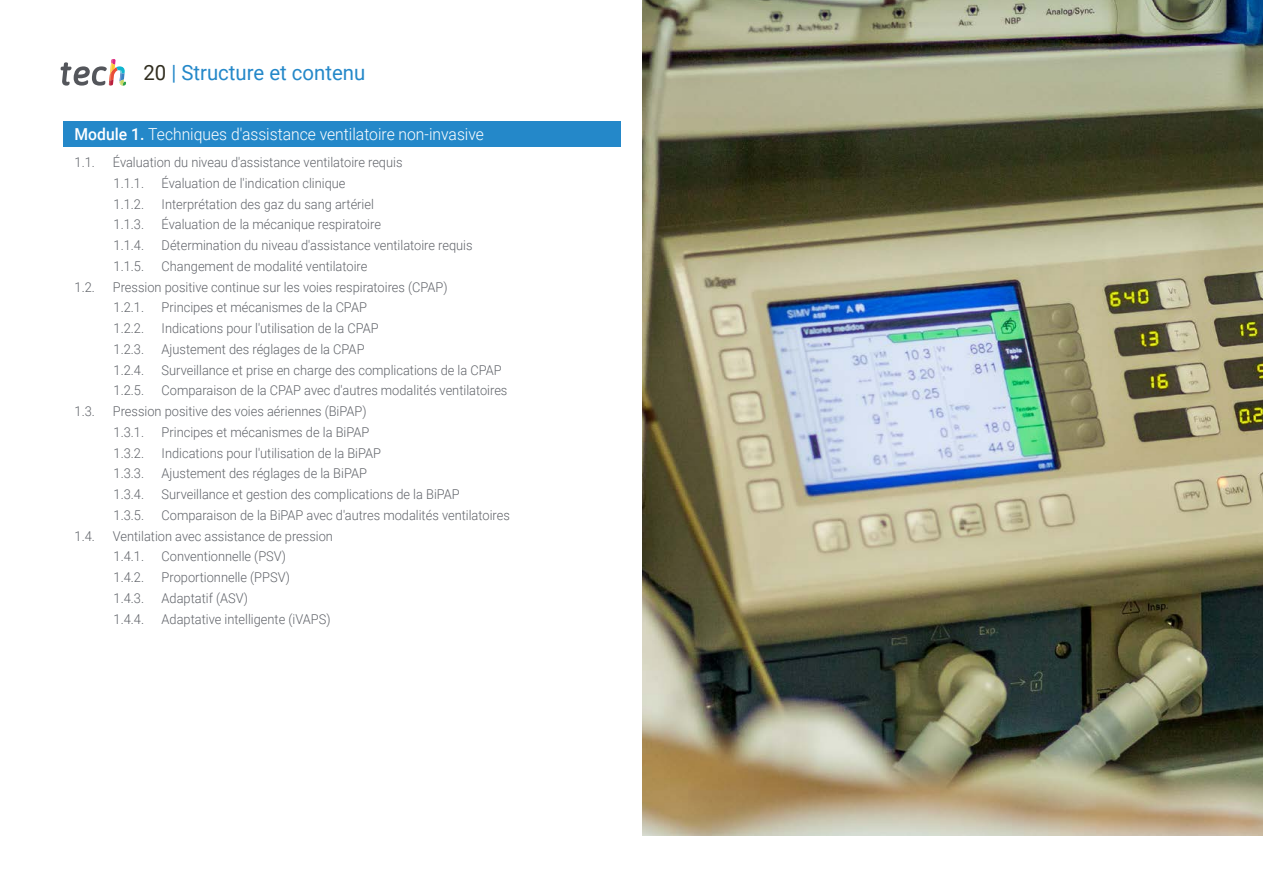
<style>
.page{position:relative;width:1263px;height:893px;background:#fff}
.page>*{position:absolute;margin:0;border:0;box-sizing:border-box;transform-origin:0 0}
.t1{font:21px "Roboto";color:#2488c9}
.t2{font:300 16.5px "Roboto";color:#fff;scale:.95 1}
.t3{font:300 13.5px/20.7px "Roboto";color:#61646a;scale:.95 1}
.s1{color:#312e20}
.s2{font-weight:500}
</style>
<div class="page">
<div style="left:64px;top:121px;width:557px;height:25px;background:#2488c9"></div>
<svg style="left:61px;top:59px;width:65px;height:27px"></svg>
<img style="left:642px;top:0;width:621px;height:836px">
<h1 class="t1" style="left:144px;top:57px;width:223px"><span class="s1">20</span> | Structure et contenu</h1>
<p class="t2" style="left:75px;top:123px;width:432px"><span class="s2">Module 1.</span> Techniques d'assistance ventilatoire non-invasive</p>
<p class="t3" style="left:75px;top:151px;width:23px">1.1.</p>
<p class="t3" style="left:113px;top:151px;width:306px">Évaluation du niveau d'assistance ventilatoire requis<br>1.1.1.</p>
<p class="t3" style="left:162px;top:172px;width:195px">Évaluation de l'indication clinique</p>
<p class="t3" style="left:114px;top:193px;width:34px">1.1.2.</p>
<p class="t3" style="left:162px;top:193px;width:225px">Interprétation des gaz du sang artériel</p>
<p class="t3" style="left:114px;top:214px;width:34px">1.1.3.</p>
<p class="t3" style="left:162px;top:214px;width:232px">Évaluation de la mécanique respiratoire</p>
<p class="t3" style="left:114px;top:234px;width:34px">1.1.4.</p>
<p class="t3" style="left:162px;top:234px;width:329px">Détermination du niveau d'assistance ventilatoire requis</p>
<p class="t3" style="left:114px;top:255px;width:34px">1.1.5.</p>
<p class="t3" style="left:162px;top:255px;width:218px">Changement de modalité ventilatoire</p>
<p class="t3" style="left:75px;top:276px;width:23px">1.2.</p>
<p class="t3" style="left:113px;top:276px;width:354px">Pression positive continue sur les voies respiratoires (CPAP)<br>1.2.1.</p>
<p class="t3" style="left:162px;top:297px;width:218px">Principes et mécanismes de la CPAP</p>
<p class="t3" style="left:114px;top:317px;width:34px">1.2.2.</p>
<p class="t3" style="left:162px;top:317px;width:230px">Indications pour l'utilisation de la CPAP</p>
<p class="t3" style="left:114px;top:338px;width:34px">1.2.3.</p>
<p class="t3" style="left:162px;top:338px;width:215px">Ajustement des réglages de la CPAP</p>
<p class="t3" style="left:114px;top:359px;width:34px">1.2.4.</p>
<p class="t3" style="left:162px;top:359px;width:360px">Surveillance et prise en charge des complications de la CPAP</p>
<p class="t3" style="left:114px;top:380px;width:34px">1.2.5.</p>
<p class="t3" style="left:162px;top:380px;width:366px">Comparaison de la CPAP avec d'autres modalités ventilatoires</p>
<p class="t3" style="left:75px;top:400px;width:23px">1.3.</p>
<p class="t3" style="left:113px;top:400px;width:269px">Pression positive des voies aériennes (BiPAP)<br>1.3.1.</p>
<p class="t3" style="left:162px;top:421px;width:220px">Principes et mécanismes de la BiPAP</p>
<p class="t3" style="left:114px;top:442px;width:34px">1.3.2.</p>
<p class="t3" style="left:162px;top:442px;width:233px">Indications pour l'utilisation de la BiPAP</p>
<p class="t3" style="left:114px;top:463px;width:34px">1.3.3.</p>
<p class="t3" style="left:162px;top:463px;width:218px">Ajustement des réglages de la BiPAP</p>
<p class="t3" style="left:114px;top:483px;width:34px">1.3.4.</p>
<p class="t3" style="left:162px;top:483px;width:315px">Surveillance et gestion des complications de la BiPAP</p>
<p class="t3" style="left:114px;top:504px;width:34px">1.3.5.</p>
<p class="t3" style="left:162px;top:504px;width:368px">Comparaison de la BiPAP avec d'autres modalités ventilatoires</p>
<p class="t3" style="left:75px;top:525px;width:23px">1.4.</p>
<p class="t3" style="left:113px;top:525px;width:233px">Ventilation avec assistance de pression<br>1.4.1.</p>
<p class="t3" style="left:162px;top:546px;width:133px">Conventionnelle (PSV)</p>
<p class="t3" style="left:114px;top:566px;width:34px">1.4.2.</p>
<p class="t3" style="left:162px;top:566px;width:137px">Proportionnelle (PPSV)</p>
<p class="t3" style="left:114px;top:587px;width:34px">1.4.3.</p>
<p class="t3" style="left:162px;top:587px;width:92px">Adaptatif (ASV)</p>
<p class="t3" style="left:114px;top:608px;width:34px">1.4.4.</p>
<p class="t3" style="left:162px;top:608px;width:179px">Adaptative intelligente (iVAPS)</p>
</div>
